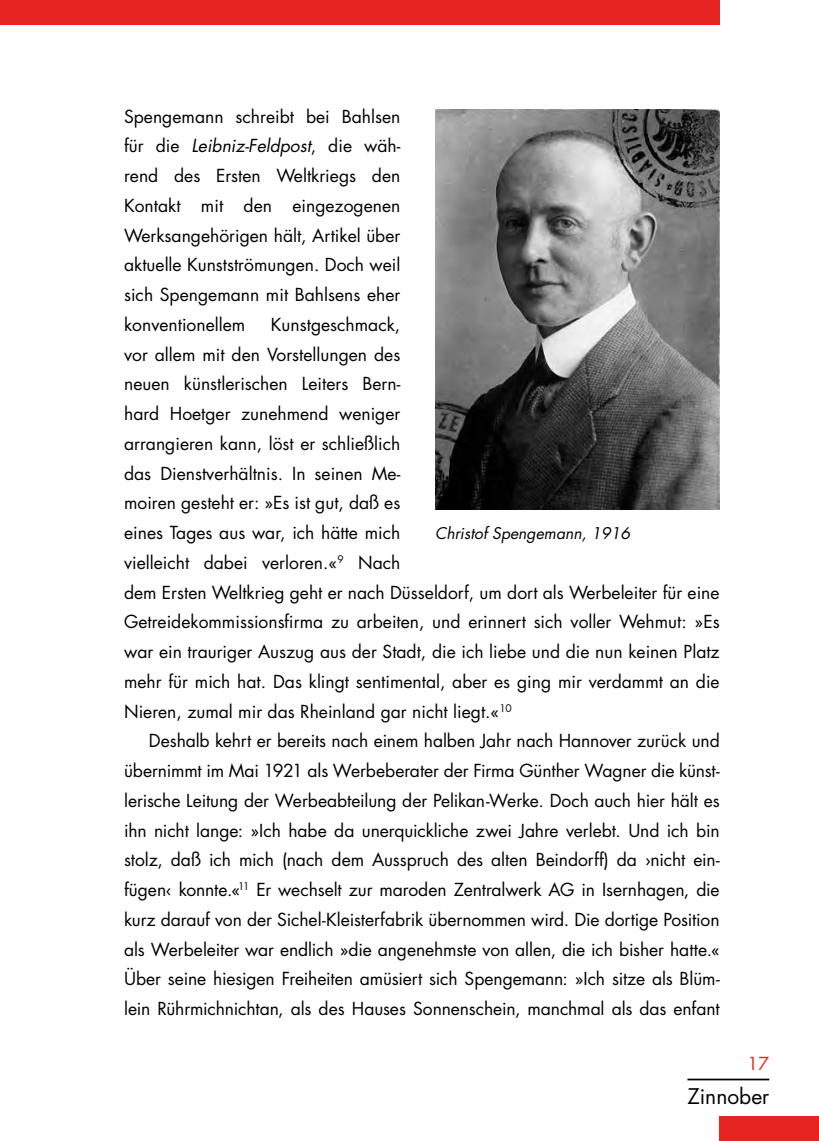
<style>
.page{position:relative;width:819px;height:1141px;background:#fff}
.page>*{position:absolute;margin:0;border:0;box-sizing:border-box;transform-origin:0 0}
.t1{font:21px "Futura";color:#000}
.t2{font:17.5px/29.8px "Futura";color:#000;text-align:justify}
.t3{font:17.5px "Futura";color:#e52321}
.t4{font:italic 15.75px "Futura";color:#000}
.s1{font-style:italic}
</style>
<div class="page">
<div style="left:0;top:0;width:719px;height:25px;background:#e52321"></div>
<hr style="left:687px;top:1079px;width:82px;height:1px;background:#000">
<div style="left:719px;top:1116px;width:100px;height:25px;background:#e52321"></div>
<img style="left:435px;top:109px;width:284px;height:400px">
<p class="t2" style="left:124px;top:101px;width:278px">Spengemann schreibt bei Bahlsen für die <span class="s1">Leibniz-Feldpost</span>, die wäh&shy;rend des Ersten Weltkriegs den Kontakt mit den eingezogenen Werksangehörigen hält, Artikel über aktuelle Kunstströmungen. Doch weil sich Spengemann mit Bahlsens eher konventionellem</p>
<p class="t2" style="left:124px;top:309px;width:597px;text-align:left;text-indent:147px">Kunstgeschmack,<br>vor allem mit den Vorstellungen des<br>neuen künstlerischen Leiters Bern-<br>hard Hoetger zunehmend weniger<br>arrangieren kann, löst er schließlich<br>das Dienstverhältnis. In seinen Me-<br>moiren gesteht er: »Es ist gut, daß es<br>eines Tages aus war, ich hätte mich<br>vielleicht dabei verloren.«<sup>9</sup> Nach<br>dem Ersten Weltkrieg geht er nach Düsseldorf, um dort als Werbeleiter für eine Getreidekommissionsfirma zu arbeiten, und erinnert sich voller Wehmut: »Es war ein trauriger Auszug aus der Stadt, die ich liebe und die nun keinen Platz mehr für mich hat. Das klingt sentimental, aber es ging mir verdammt an die Nieren, zumal mir das Rheinland gar nicht liegt.«<sup>10</sup></p>
<p class="t2" style="left:124px;top:726px;width:597px;text-indent:25px">Deshalb kehrt er bereits nach einem halben Jahr nach Hannover zurück und übernimmt im Mai 1921 als Werbeberater der Firma Günther Wagner die künst&shy;lerische Leitung der Werbeabteilung der Pelikan<span class="s1">-</span>Werke. Doch auch hier hält es ihn nicht lange: »Ich habe da unerquickliche zwei Jahre verlebt. Und ich bin stolz, daß ich mich (nach dem Ausspruch des alten Beindorff) da ›nicht ein&shy;fügen‹ konnte.«<sup>11</sup> Er wechselt zur maroden Zentralwerk AG in Isernhagen, die kurz darauf von der Sichel-Kleisterfabrik übernommen wird. Die dortige Position als Werbeleiter war endlich »die angenehmste von allen, die ich bisher hatte.« Über seine hiesigen Freiheiten amüsiert sich Spengemann: »Ich sitze als Blüm&shy;lein Rührmichnichtan, als des Hauses Sonnenschein, manchmal als das enfant</p>
<p class="t4" style="left:435px;top:522px;width:197px">Christof Spengemann, 1916</p>
<p class="t3" style="left:747px;top:1052px;width:23px">17</p>
<p class="t1" style="left:687px;top:1082px;width:83px">Zinnober</p>
</div>
